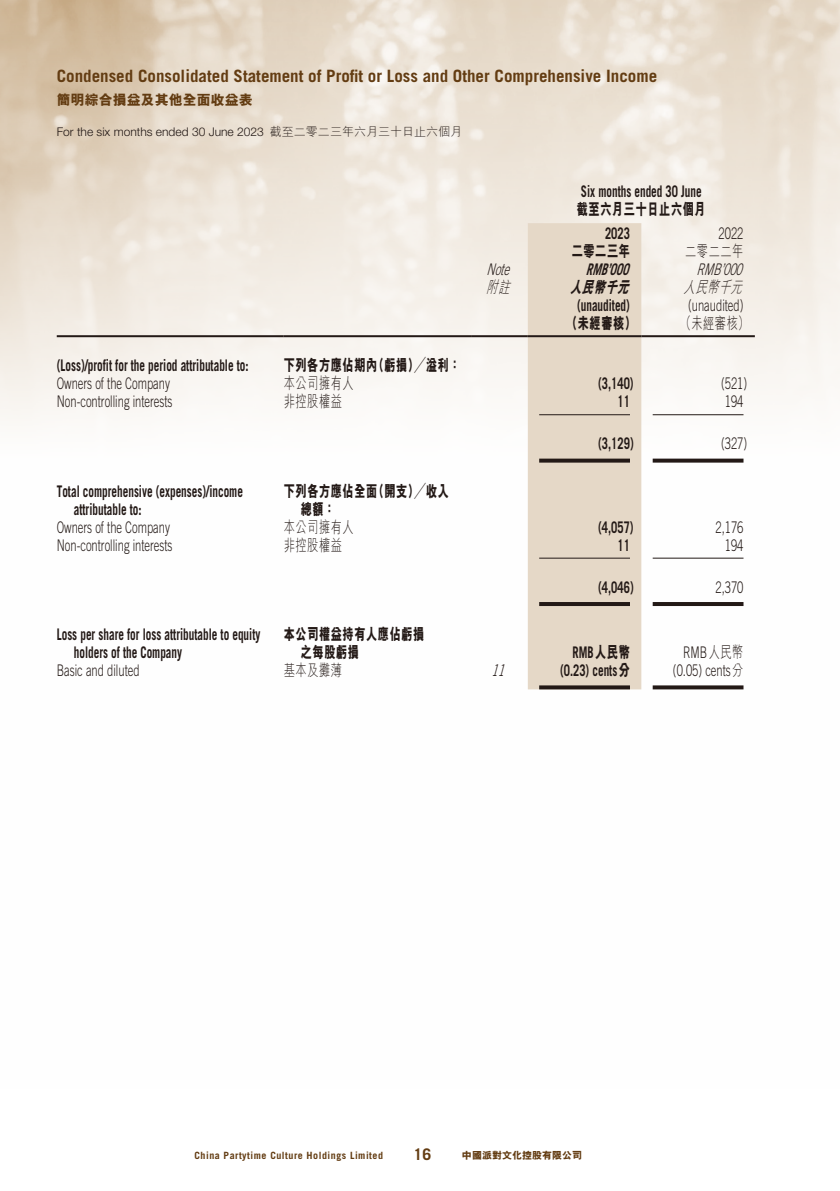
<style>
.page{position:relative;width:840px;height:1191px;background:#fff}
.page>*{position:absolute;margin:0;border:0;box-sizing:border-box;transform-origin:0 0}
.t1{font:700 17px "Trade Gothic LT Std";color:#633c12}
.t2{font:700 16px/18px "Trade Gothic LT Std";color:#231916;scale:.7 1}
.t3{font:300 16px "Trade Gothic LT Std";color:#231916;scale:.7 1}
.t4{font:800 16px/18px "M Hei HK";letter-spacing:.05em;color:#231916;scale:.7 1}
.t5{font:300 16px "M Hei HK";letter-spacing:.05em;color:#231916;scale:.7 1}
.t6{font:italic 300 16px "Trade Gothic LT Std";color:#231916;scale:.7 1}
.t7{font:italic 700 16px "Trade Gothic LT Std";color:#231916;scale:.7 1}
.t8{font:italic 300 16px "M Hei HK";color:#231916;scale:.7 1}
.t9{font:italic 800 16px "M Hei HK";color:#231916;scale:.7 1}
.t10{font:700 16px "Trade Gothic LT Std";color:#633c12}
.t11{font:800 14px "M Hei HK";color:#633c12}
.t12{font:300 12px "Helvetica Neue LT Std";color:#231916}
.t13{font:700 10px "Trade Gothic LT Std";letter-spacing:.05em;color:#633c12}
.t14{font:800 10px "M Hei HK";color:#633c12}
.s1{font-family:"M Hei HK"}
.s2{font-family:"M Hei HK";font-weight:800}
</style>
<div class="page">
<img style="left:0;top:0;width:839px;height:690px">
<div style="left:527px;top:223px;width:114px;height:466px;background:#e5d8c7"></div>
<hr style="left:57px;top:335px;width:226px;height:2px;background:#231916">
<hr style="left:283px;top:335px;width:188px;height:2px;background:#231916">
<hr style="left:471px;top:335px;width:56px;height:2px;background:#231916">
<hr style="left:527px;top:335px;width:114px;height:2px;background:#231916">
<hr style="left:641px;top:335px;width:113px;height:2px;background:#231916">
<hr style="left:539px;top:414px;width:90px;height:1px;background:#231916">
<hr style="left:652px;top:414px;width:91px;height:1px;background:#231916">
<svg style="left:539px;top:458px;width:90px;height:4px"></svg>
<svg style="left:652px;top:458px;width:91px;height:4px"></svg>
<hr style="left:539px;top:557px;width:90px;height:1px;background:#231916">
<hr style="left:652px;top:557px;width:91px;height:1px;background:#231916">
<hr style="left:539px;top:602px;width:90px;height:4px;background:#231916">
<hr style="left:652px;top:602px;width:91px;height:4px;background:#231916">
<svg style="left:539px;top:685px;width:90px;height:4px"></svg>
<svg style="left:652px;top:685px;width:91px;height:4px"></svg>
<p class="t1" style="left:57px;top:66px;width:601px">Condensed Consolidated Statement of Profit or Loss and Other Comprehensive Income</p>
<p class="t11" style="left:57px;top:92px;width:197px">簡明綜合損益及其他全面收益表</p>
<p class="t12" style="left:57px;top:124px;width:406px">For the six months ended 30 June 2023 <span class="s1">截至二零二三年六月三十日止六個月</span></p>
<p class="t2" style="left:580px;top:182px;width:174px">Six months ended 30 June</p>
<p class="t4" style="left:576px;top:200px;width:185px">截至六月三十日止六個月</p>
<p class="t2" style="left:604px;top:224px;width:37px">2023</p>
<p class="t3" style="left:718px;top:224px;width:37px">2022</p>
<p class="t4" style="left:571px;top:242px;width:85px">二零二三年</p>
<p class="t5" style="left:684px;top:243px;width:85px">二零二二年</p>
<p class="t6" style="left:486px;top:260px;width:41px">Note</p>
<p class="t7" style="left:585px;top:260px;width:69px">RMB’000</p>
<p class="t6" style="left:696px;top:260px;width:74px">RMB’000</p>
<p class="t8" style="left:486px;top:279px;width:40px">附註</p>
<p class="t9" style="left:569px;top:279px;width:91px">人民幣千元</p>
<p class="t8" style="left:683px;top:279px;width:91px">人民幣千元</p>
<p class="t2" style="left:576px;top:296px;width:77px">(unaudited)</p>
<p class="t3" style="left:687px;top:296px;width:81px">(unaudited)</p>
<p class="t4" style="left:566px;top:314px;width:100px">（未經審核）</p>
<p class="t5" style="left:679px;top:315px;width:100px">（未經審核）</p>
<p class="t2" style="left:57px;top:356px;width:275px">(Loss)/profit for the period attributable to:</p>
<p class="t4" style="left:283px;top:356px;width:253px">下列各方應佔期內（虧損）╱溢利：</p>
<p class="t3" style="left:57px;top:374px;width:163px">Owners of the Company</p>
<p class="t5" style="left:283px;top:375px;width:101px">本公司擁有人</p>
<p class="t2" style="left:598px;top:374px;width:52px">(3,140)</p>
<p class="t3" style="left:720px;top:374px;width:39px">(521)</p>
<p class="t3" style="left:57px;top:392px;width:167px">Non-controlling interests</p>
<p class="t5" style="left:283px;top:393px;width:85px">非控股權益</p>
<p class="t2" style="left:617px;top:392px;width:19px">11</p>
<p class="t3" style="left:724px;top:392px;width:28px">194</p>
<p class="t2" style="left:598px;top:434px;width:52px">(3,129)</p>
<p class="t3" style="left:720px;top:434px;width:39px">(327)</p>
<p class="t2" style="left:74px;top:481px;width:243px;text-indent:-17px">Total comprehensive (expenses)/income attributable to:</p>
<p class="t4" style="left:300px;top:481px;width:213px;text-indent:-17px">下列各方應佔全面（開支）╱收入總額：</p>
<p class="t3" style="left:57px;top:517px;width:163px">Owners of the Company</p>
<p class="t5" style="left:283px;top:518px;width:101px">本公司擁有人</p>
<p class="t2" style="left:598px;top:517px;width:52px">(4,057)</p>
<p class="t3" style="left:715px;top:517px;width:42px">2,176</p>
<p class="t3" style="left:57px;top:535px;width:167px">Non-controlling interests</p>
<p class="t5" style="left:283px;top:536px;width:85px">非控股權益</p>
<p class="t2" style="left:617px;top:535px;width:19px">11</p>
<p class="t3" style="left:724px;top:535px;width:28px">194</p>
<p class="t2" style="left:598px;top:577px;width:52px">(4,046)</p>
<p class="t3" style="left:715px;top:577px;width:42px">2,370</p>
<p class="t2" style="left:74px;top:625px;width:268px;text-indent:-17px">Loss per share for loss attributable to equity holders of the Company</p>
<p class="t4" style="left:300px;top:625px;width:178px;text-indent:-17px">本公司權益持有人應佔虧損之每股虧損</p>
<p class="t2" style="left:559px;top:643px;width:101px;text-align:right">RMB<span class="s2">人民幣</span>(0.23) cents<span class="s2">分</span></p>
<p class="t3" style="left:682px;top:643px;width:88px">RMB<span class="s1">人民幣</span></p>
<p class="t3" style="left:57px;top:661px;width:120px">Basic and diluted</p>
<p class="t5" style="left:283px;top:662px;width:85px">基本及攤薄</p>
<p class="t6" style="left:491px;top:661px;width:26px">11</p>
<p class="t3" style="left:672px;top:661px;width:102px">(0.05) cents<span class="s1">分</span></p>
<p class="t13" style="left:194px;top:1149px;width:190px">China Partytime Culture Holdings Limited</p>
<p class="t10" style="left:413px;top:1144px;width:19px">16</p>
<p class="t14" style="left:461px;top:1150px;width:121px">中國派對文化控股有限公司</p>
</div>
